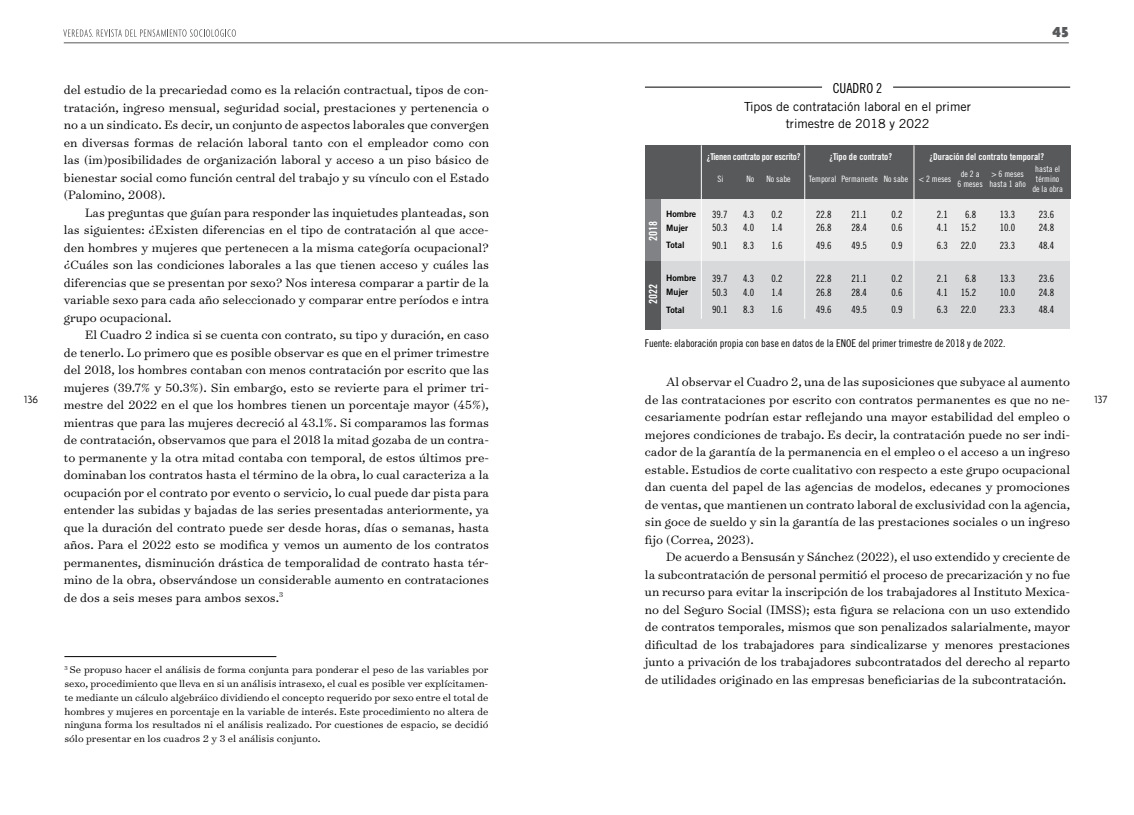
<style>
.page{position:relative;width:1134px;height:815px;background:#fff}
.page>*{position:absolute;margin:0;border:0;box-sizing:border-box;transform-origin:0 0}
.t1{font:900 15.62px "Agenda";color:#58595b}
.t2{font:300 13.75px/17.5px "Surveyor Text";color:#000;text-align:justify}
.t3{font:13.75px "Trade Gothic LT Std Cn 18";color:#000}
.t4{font:12.5px/17.5px "Trade Gothic LT Std";color:#000;text-align:center}
.t5{font:300 11.25px/13.8px "Surveyor Text";color:#000;text-align:justify}
.t6{font:11.25px "Trade Gothic LT Std Bd Cn 20";color:#fff}
.t7{font:300 11.25px "Agenda";letter-spacing:.02em;color:#000}
.t8{font:10.62px "Trade Gothic LT Std Cn 18";color:#000}
.t9{font:10px/13.8px "Trade Gothic LT Std Cn 18";color:#000}
.t10{font:9.38px "Trade Gothic LT Std Bd Cn 20";color:#fff}
.t11{font:9.38px "Trade Gothic LT Std Bd Cn 20";letter-spacing:-.025em;color:#fff}
.t12{font:8.75px/10px "Trade Gothic LT Std Cn 18";color:#fff;text-align:center}
.t13{font:8.75px/13.8px "Trade Gothic LT Std Bd 2";color:#000}
</style>
<div class="page">
<hr style="left:64px;top:43px;width:1005px;height:1px;background:#58595b">
<svg style="left:63px;top:29px;width:173px;height:8px"></svg>
<div style="left:645px;top:196px;width:425px;height:65px;background:#ebebec"></div>
<div style="left:645px;top:261px;width:425px;height:68px;background:#d7d9da"></div>
<div style="left:645px;top:196px;width:15px;height:66px;background:#808285"></div>
<div style="left:645px;top:262px;width:15px;height:68px;background:#58595b"></div>
<div style="left:645px;top:145px;width:425px;height:54px;background:#58595b"></div>
<hr style="left:701px;top:145px;width:1px;height:174px;background:#fff">
<hr style="left:804px;top:145px;width:1px;height:174px;background:#fff">
<hr style="left:914px;top:145px;width:1px;height:174px;background:#fff">
<hr style="left:64px;top:656px;width:212px;height:1px;background:#000">
<hr style="left:645px;top:87px;width:177px;height:1px;background:#000">
<hr style="left:893px;top:87px;width:177px;height:1px;background:#000">
<p class="t1" style="left:1052px;top:23px;width:18px">45</p>
<p class="t3" style="left:833px;top:80px;width:51px">CUADRO 2</p>
<p class="t4" style="left:744px;top:97px;width:228px">Tipos de contratación laboral en el primer trimestre de 2018 y 2022</p>
<p class="t2" style="left:64px;top:81px;width:427px">del estudio de la precariedad como es la relación contractual, tipos de con&shy;tratación, ingreso mensual, seguridad social, prestaciones y pertenencia o no a un sindicato. Es decir, un conjunto de aspectos laborales que convergen en diversas formas de relación laboral tanto con el empleador como con las (im)posibilidades de organización laboral y acceso a un piso básico de bienestar social como función central del trabajo y su vínculo con el Estado (Palomino, 2008).</p>
<p class="t2" style="left:64px;top:203px;width:427px;text-indent:21px">Las preguntas que guían para responder las inquietudes planteadas, son las siguientes: ¿Existen diferencias en el tipo de contratación al que acce&shy;den hombres y mujeres que pertenecen a la misma categoría ocupacional? ¿Cuáles son las condiciones laborales a las que tienen acceso y cuáles las diferencias que se presentan por sexo? Nos interesa comparar a partir de la variable sexo para cada año seleccionado y comparar entre períodos e intra grupo ocupacional.</p>
<p class="t2" style="left:64px;top:326px;width:427px;text-indent:21px">El Cuadro 2 indica si se cuenta con contrato, su tipo y duración, en caso de tenerlo. Lo primero que es posible observar es que en el primer trimestre del 2018, los hombres contaban con menos contratación por escrito que las mujeres (39.7% y 50.3%). Sin embargo, esto se revierte para el primer tri&shy;mestre del 2022 en el que los hombres tienen un porcentaje mayor (45%), mientras que para las mujeres decreció al 43.1%. Si comparamos las formas de contratación, observamos que para el 2018 la mitad gozaba de un contra&shy;to permanente y la otra mitad contaba con temporal, de estos últimos pre&shy;dominaban los contratos hasta el término de la obra, lo cual caracteriza a la ocupación por el contrato por evento o servicio, lo cual puede dar pista para entender las subidas y bajadas de las series presentadas anteriormente, ya que la duración del contrato puede ser desde horas, días o semanas, hasta años. Para el 2022 esto se modifica y vemos un aumento de los contratos permanentes, disminución drástica de temporalidad de contrato hasta tér&shy;mino de la obra, observándose un considerable aumento en contrataciones de dos a seis meses para ambos sexos.<sup>3</sup></p>
<p class="t11" style="left:707px;top:151px;width:95px">¿Tienen contrato por escrito?</p>
<p class="t10" style="left:829px;top:151px;width:64px">¿Tipo de contrato?</p>
<p class="t10" style="left:929px;top:151px;width:116px">¿Duración del contrato temporal?</p>
<p class="t12" style="left:718px;top:174px;width:7px">Si</p>
<p class="t12" style="left:746px;top:174px;width:9px">No</p>
<p class="t12" style="left:766px;top:174px;width:26px">No sabe</p>
<p class="t12" style="left:809px;top:174px;width:144px">Temporal Permanente No sabe &lt; 2 meses</p>
<p class="t12" style="left:1035px;top:163px;width:26px">hasta el</p>
<p class="t12" style="left:961px;top:168px;width:20px">de 2 a</p>
<p class="t12" style="left:991px;top:168px;width:34px">&gt; 6 meses</p>
<p class="t12" style="left:957px;top:178px;width:70px">6 meses hasta 1 año</p>
<p class="t12" style="left:1032px;top:173px;width:32px">término de la obra</p>
<p class="t9" style="left:891px;top:207px;width:13px">0.2<br>0.6</p>
<p class="t9" style="left:891px;top:238px;width:13px">0.9</p>
<p class="t9" style="left:891px;top:272px;width:13px">0.2<br>0.6</p>
<p class="t9" style="left:891px;top:303px;width:13px">0.9</p>
<p class="t9" style="left:1039px;top:207px;width:17px">23.6<br>24.8</p>
<p class="t9" style="left:1039px;top:238px;width:17px">48.4</p>
<p class="t9" style="left:1039px;top:272px;width:17px">23.6<br>24.8</p>
<p class="t9" style="left:1039px;top:303px;width:17px">48.4</p>
<p class="t9" style="left:1000px;top:207px;width:17px">13.3<br>10.0</p>
<p class="t9" style="left:1000px;top:238px;width:17px">23.3</p>
<p class="t9" style="left:1000px;top:272px;width:17px">13.3<br>10.0</p>
<p class="t9" style="left:1000px;top:303px;width:17px">23.3</p>
<p class="t9" style="left:771px;top:207px;width:13px">0.2<br>1.4</p>
<p class="t9" style="left:771px;top:238px;width:13px">1.6</p>
<p class="t9" style="left:771px;top:272px;width:13px">0.2<br>1.4</p>
<p class="t9" style="left:771px;top:303px;width:13px">1.6</p>
<p class="t9" style="left:851px;top:207px;width:17px">21.1<br>28.4</p>
<p class="t9" style="left:851px;top:238px;width:17px">49.5</p>
<p class="t9" style="left:851px;top:272px;width:17px">21.1<br>28.4</p>
<p class="t9" style="left:851px;top:303px;width:17px">49.5</p>
<p class="t9" style="left:961px;top:207px;width:17px;text-align:center">6.8<br>15.2</p>
<p class="t9" style="left:961px;top:238px;width:17px">22.0</p>
<p class="t9" style="left:961px;top:272px;width:17px;text-align:center">6.8<br>15.2</p>
<p class="t9" style="left:961px;top:303px;width:17px">22.0</p>
<p class="t9" style="left:743px;top:207px;width:13px">4.3<br>4.0</p>
<p class="t9" style="left:743px;top:238px;width:13px">8.3</p>
<p class="t9" style="left:743px;top:272px;width:13px">4.3<br>4.0</p>
<p class="t9" style="left:743px;top:303px;width:13px">8.3</p>
<p class="t9" style="left:816px;top:207px;width:17px">22.8<br>26.8</p>
<p class="t9" style="left:816px;top:238px;width:17px">49.6</p>
<p class="t9" style="left:816px;top:272px;width:17px">22.8<br>26.8</p>
<p class="t9" style="left:816px;top:303px;width:17px">49.6</p>
<p class="t9" style="left:937px;top:207px;width:13px">2.1<br>4.1</p>
<p class="t9" style="left:937px;top:238px;width:13px">6.3</p>
<p class="t9" style="left:937px;top:272px;width:13px">2.1<br>4.1</p>
<p class="t9" style="left:937px;top:303px;width:13px">6.3</p>
<p class="t9" style="left:712px;top:207px;width:17px">39.7<br>50.3</p>
<p class="t9" style="left:712px;top:238px;width:17px">90.1</p>
<p class="t9" style="left:712px;top:272px;width:17px">39.7<br>50.3</p>
<p class="t9" style="left:712px;top:303px;width:17px">90.1</p>
<p class="t13" style="left:666px;top:207px;width:32px">Hombre<br>Mujer</p>
<p class="t13" style="left:666px;top:238px;width:20px">Total</p>
<p class="t13" style="left:666px;top:271px;width:32px">Hombre<br>Mujer</p>
<p class="t13" style="left:666px;top:302px;width:20px">Total</p>
<p class="t6" style="left:646px;top:241px;width:21px;rotate:-90deg">2018</p>
<p class="t6" style="left:646px;top:304px;width:21px;rotate:-90deg">2022</p>
<p class="t8" style="left:645px;top:337px;width:362px">Fuente: elaboración propia con base en datos de la ENOE del primer trimestre de 2018 y de 2022.</p>
<p class="t2" style="left:645px;top:373px;width:427px;text-indent:21px">Al observar el Cuadro 2, una de las suposiciones que subyace al aumento de las contrataciones por escrito con contratos permanentes es que no ne&shy;cesariamente podrían estar reflejando una mayor estabilidad del empleo o mejores condiciones de trabajo. Es decir, la contratación puede no ser indi&shy;cador de la garantía de la permanencia en el empleo o el acceso a un ingreso estable. Estudios de corte cualitativo con respecto a este grupo ocupacional dan cuenta del papel de las agencias de modelos, edecanes y promociones de ventas, que mantienen un contrato laboral de exclusividad con la agencia, sin goce de sueldo y sin la garantía de las prestaciones sociales o un ingreso fijo (Correa, 2023).</p>
<p class="t2" style="left:645px;top:548px;width:427px;text-indent:21px">De acuerdo a Bensusán y Sánchez (2022), el uso extendido y creciente de la subcontratación de personal permitió el proceso de precarización y no fue un recurso para evitar la inscripción de los trabajadores al Instituto Mexica&shy;no del Seguro Social (IMSS); esta figura se relaciona con un uso extendido de contratos temporales, mismos que son penalizados salarialmente, mayor dificultad de los trabajadores para sindicalizarse y menores prestaciones junto a privación de los trabajadores subcontratados del derecho al reparto de utilidades originado en las empresas beneficiarias de la subcontratación.</p>
<p class="t7" style="left:24px;top:392px;width:15px">136</p>
<p class="t7" style="left:1094px;top:392px;width:15px">137</p>
<p class="t5" style="left:64px;top:663px;width:426px"><sup>3</sup> Se propuso hacer el análisis de forma conjunta para ponderar el peso de las variables por sexo, procedimiento que lleva en si un análisis intrasexo, el cual es posible ver explícitamen&shy;te mediante un cálculo algebráico dividiendo el concepto requerido por sexo entre el total de hombres y mujeres en porcentaje en la variable de interés. Este procedimiento no altera de ninguna forma los resultados ni el análisis realizado. Por cuestiones de espacio, se decidió sólo presentar en los cuadros 2 y 3 el análisis conjunto.</p>
</div>
